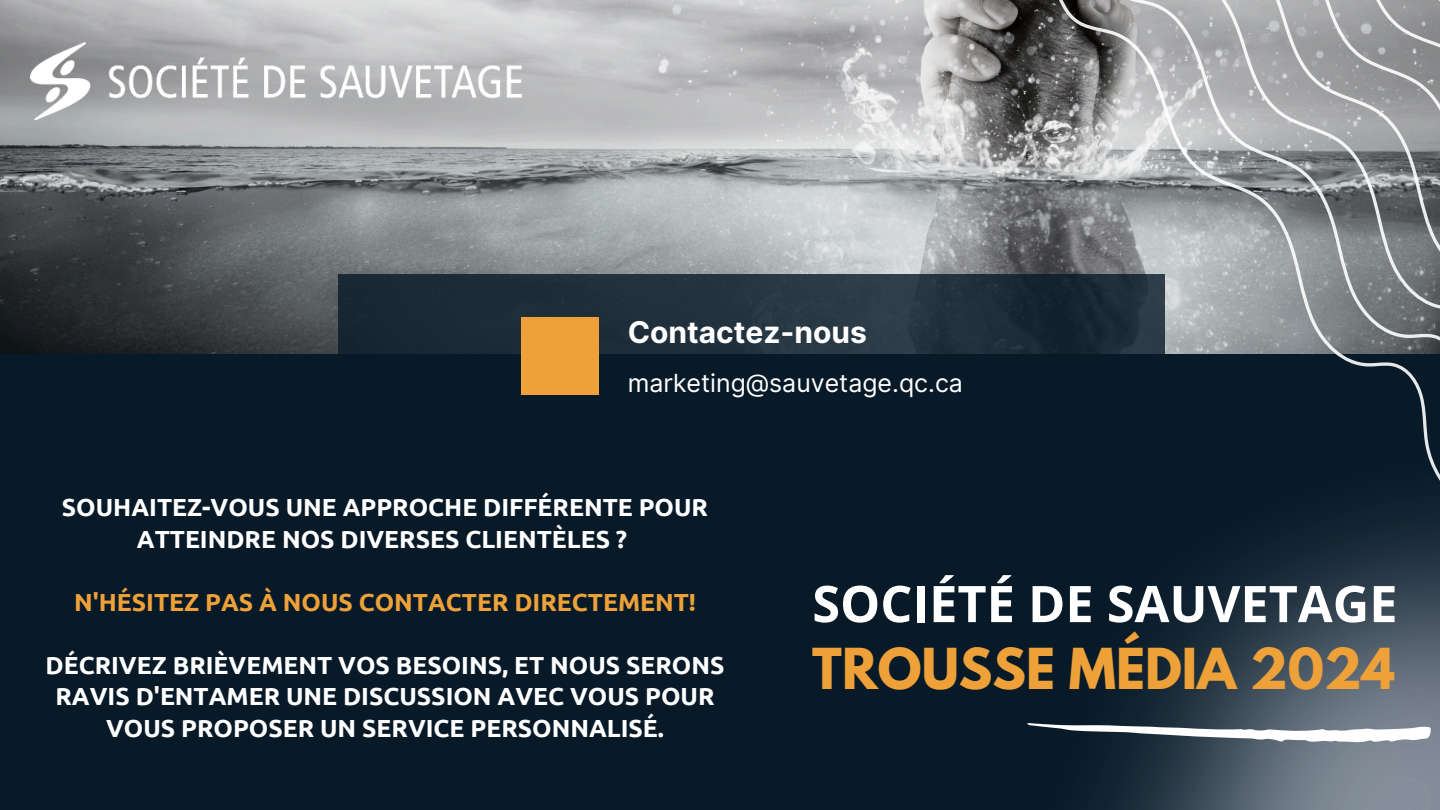
<style>
.page{position:relative;width:1440px;height:810px;background:#081a28}
.page>*{position:absolute;margin:0;border:0;box-sizing:border-box;transform-origin:0 0}
.t1{font:700 50.5px "Open Sans";color:#fff}
.t2{font:700 50px "League Spartan";color:#eea139}
.t3{font:700 30px "Inter";color:#fff}
.t4{font:25px "Inter";color:#fff}
.t5{font:700 24.7px/31.5px "Ubuntu";color:#fff;text-align:center}
.t6{font:700 24.7px "Ubuntu";color:#eea139}
</style>
<div class="page">
<img style="left:0;top:0;width:1002px;height:354px">
<img style="left:1105px;top:584px;width:335px;height:226px">
<svg style="left:1002px;top:0;width:438px;height:584px"></svg>
<svg style="left:1027px;top:723px;width:404px;height:21px"></svg>
<svg style="left:338px;top:275px;width:827px;height:159px"></svg>
<svg style="left:407px;top:415px;width:36px;height:19px"></svg>
<div style="left:521px;top:317px;width:78px;height:78px;background:#eea139"></div>
<svg style="left:735px;top:424px;width:33px;height:10px"></svg>
<img style="left:30px;top:43px;width:491px;height:76px">
<p class="t3" style="left:628px;top:314px;width:241px">Contactez-nous</p>
<h3 class="t4" style="left:628px;top:368px;width:337px">marketing@sauvetage.qc.ca</h3>
<p class="t5" style="left:62px;top:491px;width:648px">SOUHAITEZ-VOUS UNE APPROCHE DIFFÉRENTE POUR<br>ATTEINDRE NOS DIVERSES CLIENTÈLES ?</p>
<p class="t6" style="left:74px;top:588px;width:624px">N'HÉSITEZ PAS À NOUS CONTACTER DIRECTEMENT!</p>
<p class="t5" style="left:46px;top:649px;width:680px">DÉCRIVEZ BRIÈVEMENT VOS BESOINS, ET NOUS SERONS<br>RAVIS D'ENTAMER UNE DISCUSSION AVEC VOUS POUR<br>VOUS PROPOSER UN SERVICE PERSONNALISÉ.</p>
<p class="t1" style="left:812px;top:568px;width:587px">SOCIÉTÉ DE SAUVETAGE</p>
<p class="t2" style="left:812px;top:644px;width:584px">TROUSSE MÉDIA 2024</p>
</div>
